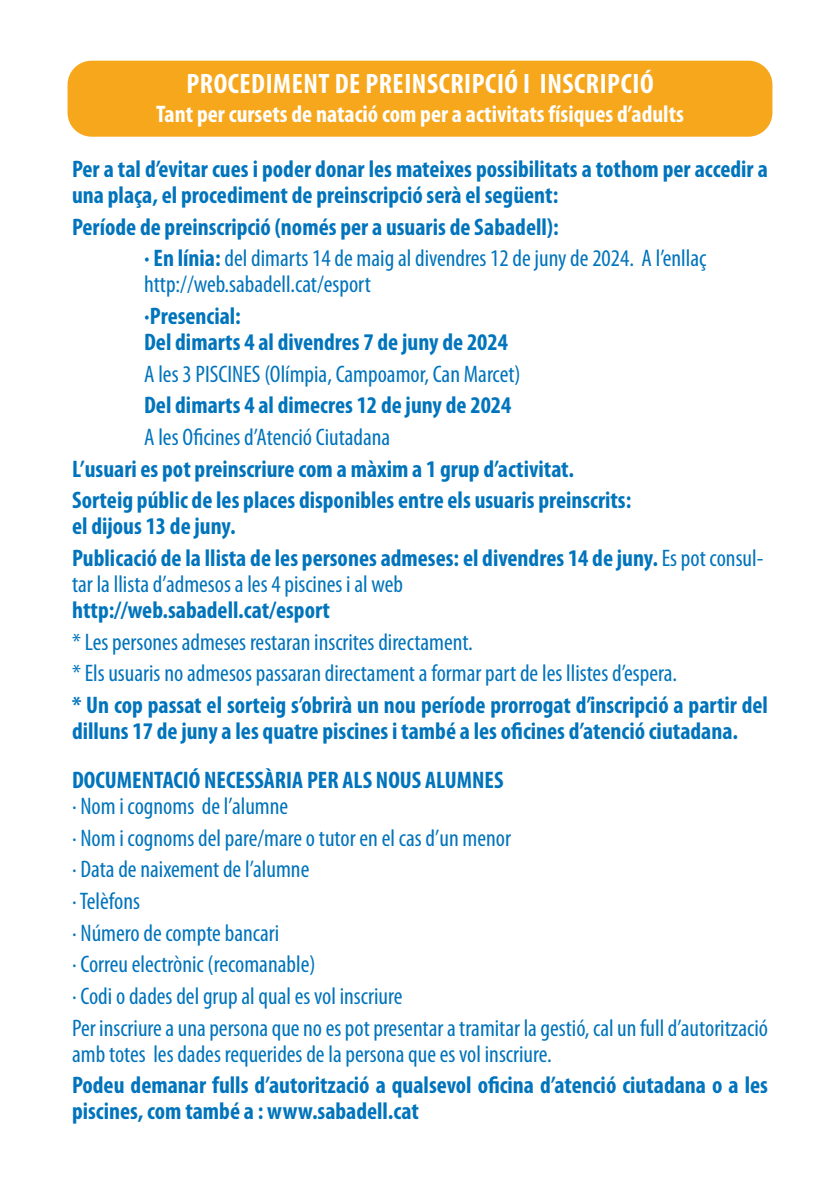
<style>
.page{position:relative;width:840px;height:1191px;background:#fff}
.page>*{position:absolute;margin:0;border:0;box-sizing:border-box;transform-origin:0 0}
.t1{font:700 condensed 28.2px "Myriad Pro";letter-spacing:.02em;color:#fff}
.t2{font:700 condensed 24px/26px "Myriad Pro";color:#0074bc}
.t3{font:condensed 24px/31.6px "Myriad Pro";color:#0074bc}
.t4{font:700 condensed 24px "Myriad Pro";color:#fff}
.s1{font-weight:400}
</style>
<div class="page">
<div style="left:67px;top:61px;width:705px;height:76px;background:#f6a71c;border-radius:24px"></div>
<p class="t1" style="left:186px;top:66px;width:468px">PROCEDIMENT DE PREINSCRIPCIÓ I INSCRIPCIÓ</p>
<p class="t4" style="left:156px;top:99px;width:529px">Tant per cursets de natació com per a activitats físiques d’adults</p>
<p class="t2" style="left:72px;top:155px;width:697px">Per a tal d’evitar cues i poder donar les mateixes possibilitats a tothom per accedir a una plaça, el procediment de preinscripció serà el següent:</p>
<p class="t2" style="left:144px;top:210px;width:563px;line-height:31.6px;text-indent:-72px">Període de preinscripció (només per a usuaris de Sabadell):<br>· En línia: <span class="s1">del dimarts 14 de maig al divendres 12 de juny de 2024. A l’enllaç</span></p>
<p class="t3" style="left:144px;top:268px;width:228px">http://web.sabadell.cat/esport</p>
<p class="t2" style="left:144px;top:302px;width:365px">·Presencial:<br>Del dimarts 4 al divendres 7 de juny de 2024</p>
<p class="t3" style="left:144px;top:357px;width:378px">A les 3 PISCINES (Olímpia, Campoamor, Can Marcet)</p>
<p class="t2" style="left:144px;top:392px;width:368px">Del dimarts 4 al dimecres 12 de juny de 2024</p>
<p class="t3" style="left:144px;top:421px;width:247px">A les Oficines d’Atenció Ciutadana</p>
<p class="t2" style="left:72px;top:452px;width:560px;line-height:31.6px">L’usuari es pot preinscriure com a màxim a 1 grup d’activitat.<br>Sorteig públic de les places disponibles entre els usuaris preinscrits:</p>
<p class="t2" style="left:72px;top:510px;width:692px;line-height:31.6px">el dijous 13 de juny.<br>Publicació de la llista de les persones admeses: el divendres 14 de juny. <span class="s1">Es pot consul-</span></p>
<p class="t3" style="left:72px;top:568px;width:332px">tar la llista d’admesos a les 4 piscines i al web</p>
<p class="t2" style="left:72px;top:596px;width:259px">http://web.sabadell.cat/esport</p>
<p class="t3" style="left:72px;top:625px;width:606px">* Les persones admeses restaran inscrites directament.<br>* Els usuaris no admesos passaran directament a formar part de les llistes d’espera.</p>
<p class="t2" style="left:72px;top:691px;width:697px">* Un cop passat el sorteig s’obrirà un nou període prorrogat d’inscripció a partir del dilluns 17 de juny a les quatre piscines i també a les oficines d’atenció ciutadana.</p>
<p class="t2" style="left:72px;top:766px;width:432px">DOCUMENTACIÓ NECESSÀRIA PER ALS NOUS ALUMNES</p>
<p class="t3" style="left:72px;top:789px;width:697px">· Nom i cognoms de l’alumne<br>· Nom i cognoms del pare/mare o tutor en el cas d’un menor<br>· Data de naixement de l’alumne<br>· Telèfons<br>· Número de compte bancari<br>· Correu electrònic (recomanable)<br>· Codi o dades del grup al qual es vol inscriure<br>Per inscriure a una persona que no es pot presentar a tramitar la gestió, cal un full d’autorització</p>
<p class="t3" style="left:72px;top:1037px;width:481px">amb totes les dades requerides de la persona que es vol inscriure.</p>
<p class="t2" style="left:72px;top:1071px;width:697px">Podeu demanar fulls d’autorització a qualsevol oficina d’atenció ciutadana o a les piscines, com també a : www.sabadell.cat</p>
</div>
